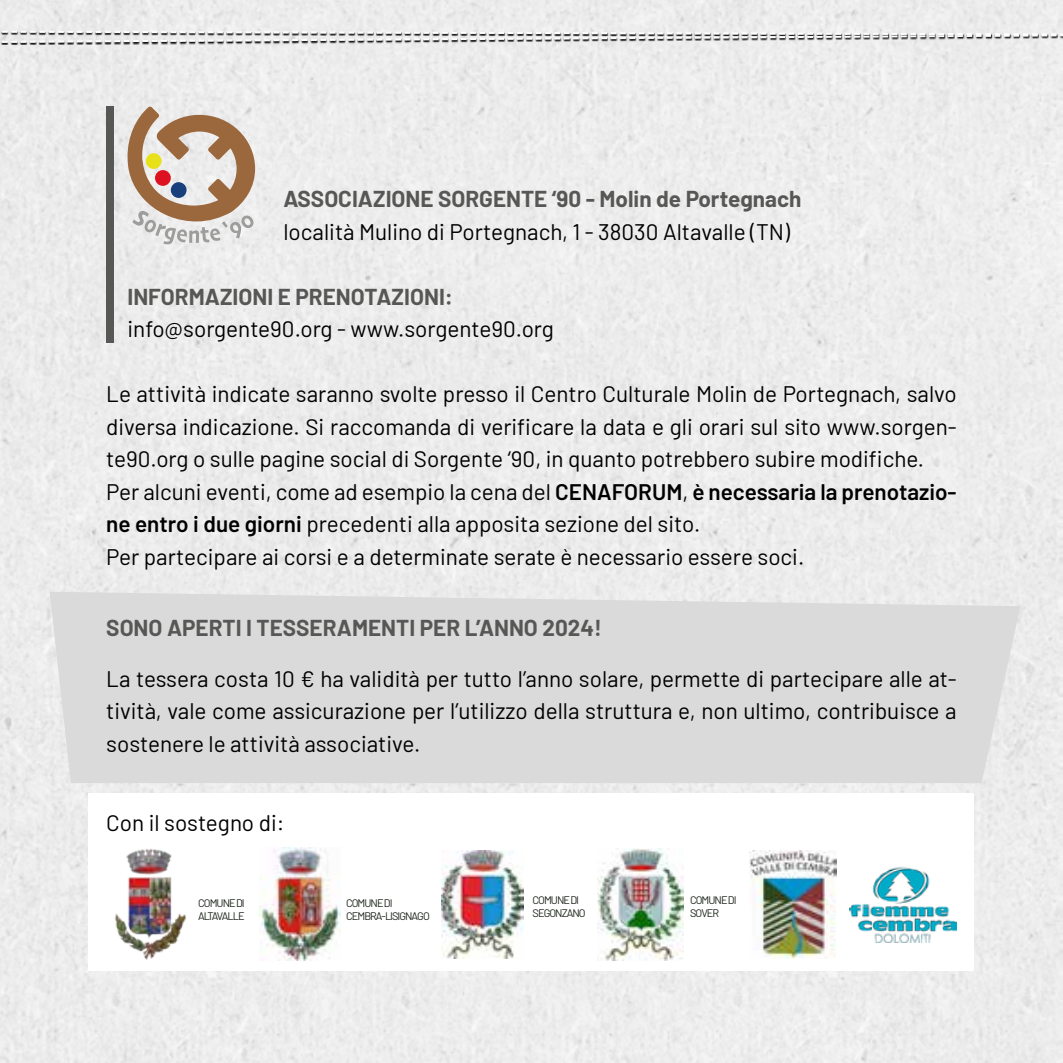
<style>
.page{position:relative;width:1063px;height:1063px;background:#fff}
.page>*{position:absolute;margin:0;border:0;box-sizing:border-box;transform-origin:0 0}
.t1{font:22.5px/32.5px "Barlow";color:#000}
.t2{font:700 22.5px "Barlow";color:#575756}
.t3{font:11px/13px "Barlow";letter-spacing:-.09em;color:#1a2218}
.s1{font-weight:600}
</style>
<div class="page">
<div style="left:0;top:0;width:1062px;height:1063px;background:#ececec"></div>
<hr style="left:1062px;top:0;width:1px;height:1063px;background:#9b673c">
<div style="left:89px;top:794px;width:885px;height:177px;background:#fff"></div>
<div style="left:50px;top:592px;width:970px;height:191px;background:#dadada"></div>
<div style="left:106px;top:106px;width:7px;height:237px;background:#575756"></div>
<svg style="left:128px;top:106px;width:127px;height:138px;background:#c8b4a3"></svg>
<img style="left:114px;top:848px;width:72px;height:112px">
<img style="left:259px;top:847px;width:82px;height:114px">
<img style="left:442px;top:850px;width:82px;height:109px">
<img style="left:597px;top:848px;width:86px;height:112px">
<img style="left:749px;top:850px;width:88px;height:109px">
<img style="left:849px;top:866px;width:108px;height:76px">
<svg style="left:0;top:27px;width:1063px;height:17px"></svg>
<p class="t2" style="left:283px;top:183px;width:520px">ASSOCIAZIONE SORGENTE ‘90 - Molin de Portegnach</p>
<p class="t1" style="left:283px;top:214px;width:508px">località Mulino di Portegnach, 1 - 38030 Altavalle (TN)</p>
<p class="t2" style="left:128px;top:280px;width:327px">INFORMAZIONI E PRENOTAZIONI:</p>
<p class="t1" style="left:128px;top:311px;width:428px">info@sorgente90.org - www.sorgente90.org</p>
<p class="t1" style="left:106px;top:376px;width:852px">Le attività indicate saranno svolte presso il Centro Culturale Molin de Portegnach, salvo diversa indicazione. Si raccomanda di verificare la data e gli orari sul sito www.sorgen&shy;te90.org o sulle pagine social di Sorgente ‘90, in quanto potrebbero subire modifiche.<br>Per alcuni eventi, come ad esempio la cena del <span class="s1">CENAFORUM</span>, <span class="s1">è necessaria la prenotazio&shy;ne entro i due giorni</span> precedenti alla apposita sezione del sito.<br>Per partecipare ai corsi e a determinate serate è necessario essere soci.</p>
<p class="t2" style="left:106px;top:612px;width:497px">SONO APERTI I TESSERAMENTI PER L’ANNO 2024!</p>
<p class="t1" style="left:106px;top:661px;width:852px;text-align:justify">La tessera costa 10 € ha validità per tutto l’anno solare, permette di partecipare alle at&shy;tività, vale come assicurazione per l’utilizzo della struttura e, non ultimo, contribuisce a sostenere le attività associative.</p>
<p class="t1" style="left:106px;top:805px;width:180px">Con il sostegno di:</p>
<p class="t3" style="left:198px;top:896px;width:48px">COMUNE DI<br>ALTAVALLE</p>
<p class="t3" style="left:346px;top:896px;width:85px">COMUNE DI<br>CEMBRA-LISIGNAGO</p>
<p class="t3" style="left:533px;top:893px;width:55px">COMUNE DI<br>SEGONZANO</p>
<p class="t3" style="left:690px;top:893px;width:48px">COMUNE DI<br>SOVER</p>
</div>
